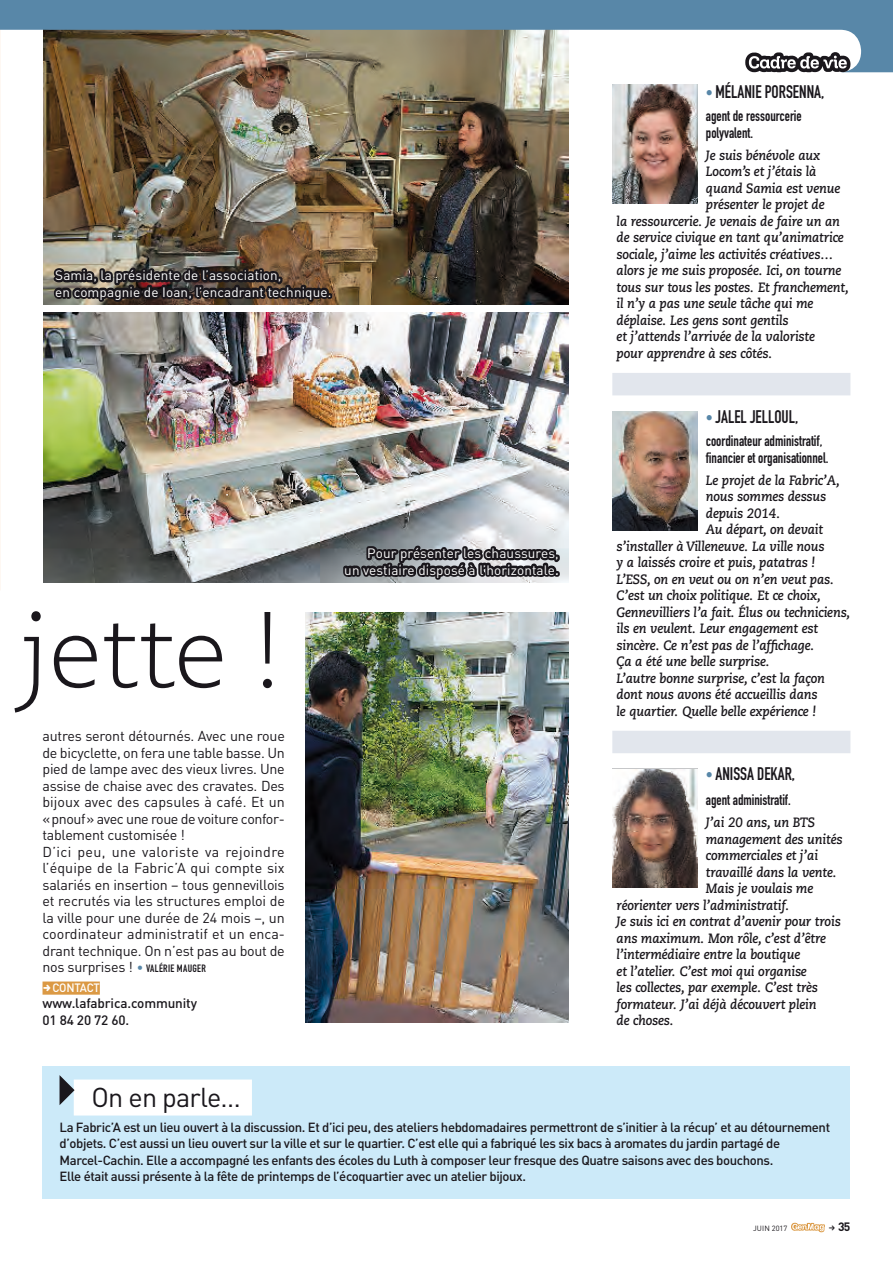
<style>
.page{position:relative;width:893px;height:1263px;background:#fff}
.page>*{position:absolute;margin:0;border:0;box-sizing:border-box;transform-origin:0 0}
.t1{font:300 97.5px "Caecilia LT Std";letter-spacing:-.01em;color:#1a171c}
.t2{font:27px "DINOT";letter-spacing:-.03em;color:#1a171c}
.t3{font:18px "DIN Engschrift Std";color:#1a171c;scale:.94 1}
.t4{font:15px/16.5px "DIN Engschrift Std";color:#1a171c;scale:.94 1}
.t5{font:14.25px/16.5px "DINOT";letter-spacing:-.02em;color:#1a171c}
.t6{font:italic 700 13.5px "Caecilia LT Std";letter-spacing:-.01em;color:#1a171c;scale:.94 1}
.t7{font:13.5px/16.5px "DINOT";letter-spacing:.01em;color:#fff}
.t8{font:500 13.5px/16.5px "DINOT";letter-spacing:-.01em;color:#1a171c}
.t9{font:500 13.2px/16.5px "DINOT";letter-spacing:-.03em;color:#1a171c}
.t10{font:500 12px "DINOT";letter-spacing:-.02em;color:#fff;scale:.95 1}
.t11{font:700 12px "DINOT";color:#1a171c}
.t12{font:7.5px "DINOT";letter-spacing:.005em;color:#1a171c}
.s1{font-family:"DIN Engschrift";font-size:12px;color:#5887a8}
.s2{font-family:"DIN Engschrift";font-size:10.5px}
.s3{font-size:15px;color:#5887a8}
</style>
<div class="page">
<img style="left:0;top:27px;width:1px;height:564px">
<div style="left:43px;top:981px;width:57px;height:14px;background:#db9944"></div>
<div style="left:612px;top:373px;width:238px;height:22px;background:#e2e6ed"></div>
<div style="left:612px;top:731px;width:238px;height:22px;background:#e2e6ed"></div>
<img style="left:612px;top:769px;width:85px;height:118px">
<img style="left:612px;top:411px;width:85px;height:119px">
<img style="left:612px;top:85px;width:85px;height:119px">
<div style="left:43px;top:1066px;width:807px;height:133px;background:#cceaf9"></div>
<div style="left:74px;top:1079px;width:178px;height:36px;background:#fff"></div>
<svg style="left:60px;top:1075px;width:15px;height:30px"></svg>
<img style="left:305px;top:613px;width:263px;height:410px">
<img style="left:44px;top:72px;width:524px;height:232px">
<img style="left:44px;top:313px;width:524px;height:270px">
<svg style="left:0;top:0;width:893px;height:72px"></svg>
<svg style="left:745px;top:52px;width:105px;height:20px"></svg>
<img style="left:50px;top:264px;width:283px;height:41px">
<svg style="left:341px;top:542px;width:223px;height:41px;background:#6d6e72"></svg>
<svg style="left:791px;top:1222px;width:34px;height:10px"></svg>
<p class="t7" style="left:55px;top:267px;width:278px">Samia, la présidente de l’association,<br>en compagnie de Ioan, l’encadrant technique.</p>
<h1 class="t1" style="left:19px;top:598px;width:265px">jette !</h1>
<p class="t5" style="left:43px;top:727px;width:244px">autres seront détournés. Avec une roue de bicyclette, on fera une table basse. Un pied de lampe avec des vieux livres. Une assise de chaise avec des cravates. Des bijoux avec des capsules à café. Et un «pnouf» avec une roue de voiture confor&shy;tablement customisée !<br>D’ici peu, une valoriste va rejoindre l’équipe de la Fabric’A qui compte six salariés en insertion – tous gennevillois et recrutés via les structures emploi de la ville pour une durée de 24 mois –, un coordinateur administratif et un enca&shy;drant technique. On n’est pas au bout de nos surprises ! <span class="s1">•</span> <span class="s2">VALÉRIE MAUGER</span></p>
<p class="t10" style="left:52px;top:980px;width:51px">Contact</p>
<p class="t8" style="left:43px;top:995px;width:156px">www.lafabrica.community<br>01 84 20 72 60.</p>
<p class="t7" style="left:344px;top:545px;width:216px;text-align:right">Pour présenter les chaussures,<br>un vestiaire disposé à l’horizontale.</p>
<h3 class="t3" style="left:706px;top:81px;width:127px"><span class="s3">•</span> Mélanie Porsenna,</h3>
<p class="t4" style="left:706px;top:108px;width:104px">agent de ressourcerie polyvalent.</p>
<p class="t6" style="left:706px;top:147px;width:123px">Je suis bénévole aux</p>
<p class="t6" style="left:706px;top:164px;width:119px">Locom’s et j’étais là</p>
<p class="t6" style="left:706px;top:180px;width:145px">quand Samia est venue</p>
<p class="t6" style="left:706px;top:197px;width:128px">présenter le projet de</p>
<p class="t6" style="left:617px;top:213px;width:239px">la ressourcerie. Je venais de faire un an</p>
<p class="t6" style="left:617px;top:230px;width:243px">de service civique en tant qu’animatrice</p>
<p class="t6" style="left:617px;top:246px;width:232px">sociale, j’aime les activités créatives…</p>
<p class="t6" style="left:617px;top:263px;width:241px">alors je me suis proposée. Ici, on tourne</p>
<p class="t6" style="left:617px;top:279px;width:249px">tous sur tous les postes. Et franchement,</p>
<p class="t6" style="left:617px;top:296px;width:211px">il n’y a pas une seule tâche qui me</p>
<p class="t6" style="left:617px;top:312px;width:184px">déplaise. Les gens sont gentils</p>
<p class="t6" style="left:617px;top:329px;width:213px">et j’attends l’arrivée de la valoriste</p>
<p class="t6" style="left:617px;top:345px;width:167px">pour apprendre à ses côtés.</p>
<h3 class="t3" style="left:706px;top:406px;width:100px"><span class="s3">•</span> Jalel Jelloul,</h3>
<p class="t4" style="left:706px;top:433px;width:132px">coordinateur administratif, financier et organisationnel.</p>
<p class="t6" style="left:706px;top:472px;width:144px">Le projet de la Fabric’A,</p>
<p class="t6" style="left:706px;top:488px;width:130px">nous sommes dessus</p>
<p class="t6" style="left:706px;top:505px;width:80px">depuis 2014.</p>
<p class="t6" style="left:706px;top:521px;width:126px">Au départ, on devait</p>
<p class="t6" style="left:617px;top:538px;width:223px">s’installer à Villeneuve. La ville nous</p>
<p class="t6" style="left:617px;top:554px;width:213px">y a laissés croire et puis, patatras !</p>
<p class="t6" style="left:617px;top:571px;width:233px">L’ESS, on en veut ou on n’en veut pas.</p>
<p class="t6" style="left:617px;top:587px;width:219px">C’est un choix politique. Et ce choix,</p>
<p class="t6" style="left:617px;top:604px;width:250px">Gennevilliers l’a fait. Élus ou techniciens,</p>
<p class="t6" style="left:617px;top:620px;width:216px">ils en veulent. Leur engagement est</p>
<p class="t6" style="left:617px;top:637px;width:212px">sincère. Ce n’est pas de l’affichage.</p>
<p class="t6" style="left:617px;top:653px;width:164px">Ça a été une belle surprise.</p>
<p class="t6" style="left:617px;top:670px;width:223px">L’autre bonne surprise, c’est la façon</p>
<p class="t6" style="left:617px;top:686px;width:215px">dont nous avons été accueillis dans</p>
<p class="t6" style="left:617px;top:703px;width:214px">le quartier. Quelle belle expérience !</p>
<h3 class="t3" style="left:706px;top:763px;width:96px"><span class="s3">•</span> Anissa Dekar,</h3>
<p class="t4" style="left:706px;top:792px;width:92px">agent administratif.</p>
<p class="t6" style="left:706px;top:815px;width:118px">J’ai 20 ans, un BTS</p>
<p class="t6" style="left:706px;top:831px;width:147px">management des unités</p>
<p class="t6" style="left:706px;top:848px;width:121px">commerciales et j’ai</p>
<p class="t6" style="left:706px;top:864px;width:141px">travaillé dans la vente.</p>
<p class="t6" style="left:706px;top:881px;width:116px">Mais je voulais me</p>
<p class="t6" style="left:617px;top:897px;width:185px">réorienter vers l’administratif.</p>
<p class="t6" style="left:617px;top:914px;width:240px">Je suis ici en contrat d’avenir pour trois</p>
<p class="t6" style="left:617px;top:930px;width:224px">ans maximum. Mon rôle, c’est d’être</p>
<p class="t6" style="left:617px;top:947px;width:197px">l’intermédiaire entre la boutique</p>
<p class="t6" style="left:617px;top:963px;width:204px">et l’atelier. C’est moi qui organise</p>
<p class="t6" style="left:617px;top:980px;width:216px">les collectes, par exemple. C’est très</p>
<p class="t6" style="left:617px;top:996px;width:214px">formateur. J’ai déjà découvert plein</p>
<p class="t6" style="left:617px;top:1013px;width:62px">de choses.</p>
<h2 class="t2" style="left:91px;top:1080px;width:151px">On en parle…</h2>
<p class="t9" style="left:60px;top:1118px;width:772px">La Fabric’A est un lieu ouvert à la discussion. Et d’ici peu, des ateliers hebdomadaires permettront de s’initier à la récup’ et au détournement d’objets. C’est aussi un lieu ouvert sur la ville et sur le quartier. C’est elle qui a fabriqué les six bacs à aromates du jardin partagé de Marcel-Cachin. Elle a accompagné les enfants des écoles du Luth à composer leur fresque des Quatre saisons avec des bouchons.<br>Elle était aussi présente à la fête de printemps de l’écoquartier avec un atelier bijoux.</p>
<p class="t12" style="left:753px;top:1223px;width:36px">JUIN 2017</p>
<p class="t11" style="left:838px;top:1218px;width:14px">35</p>
</div>
